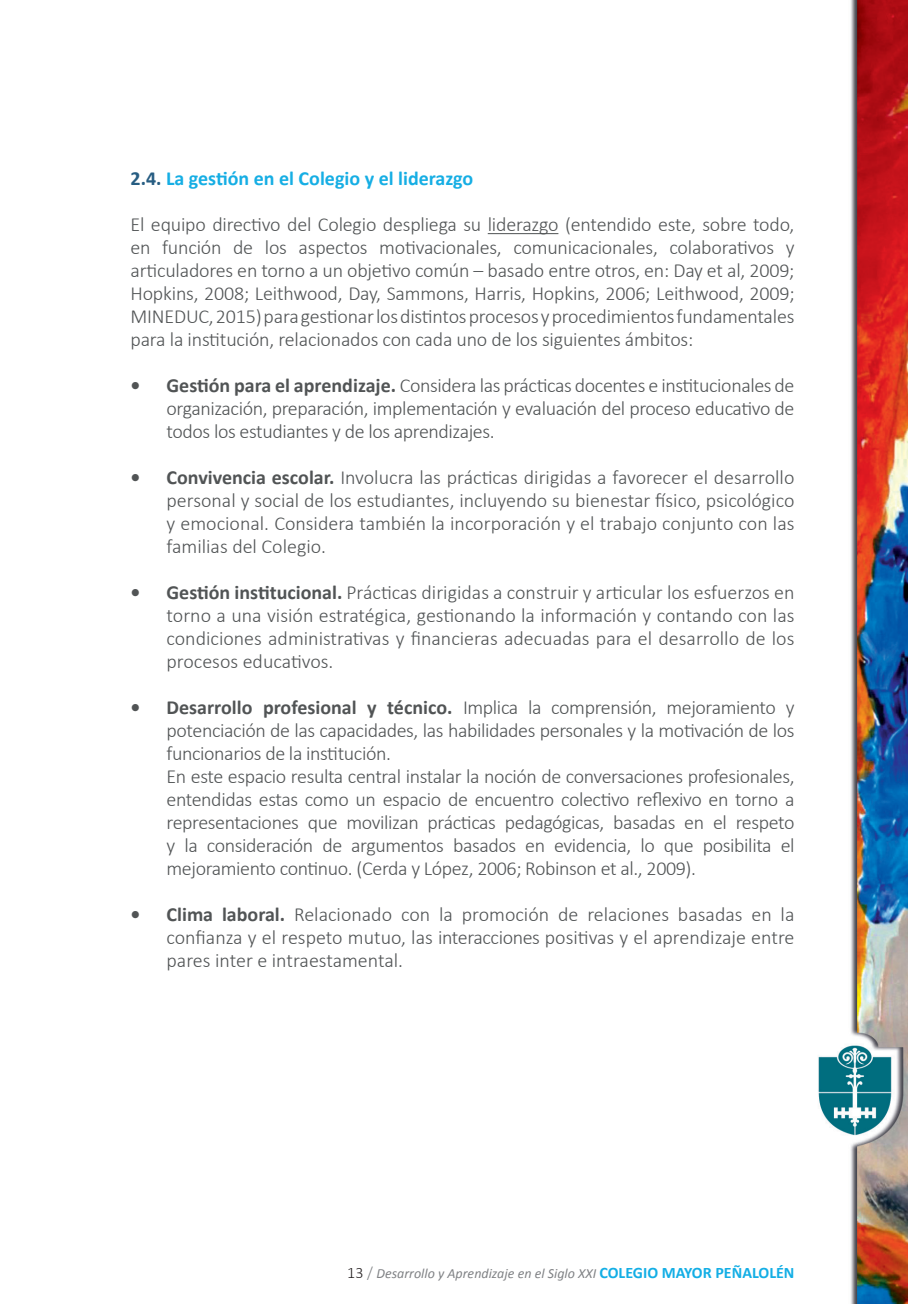
<style>
.page{position:relative;width:908px;height:1304px;background:#fff}
.page>*{position:absolute;margin:0;border:0;box-sizing:border-box;transform-origin:0 0}
.t1{font:300 20px/23px "Calibri";letter-spacing:-.02em;color:#515455;text-align:justify}
.t2{font:700 20px "Calibri";color:#16aee4}
.t3{font:italic 14px "Calibri";color:#808285}
.s1{color:#275d82}
.s2{font-weight:700}
.s3{font-weight:300;font-style:normal;font-size:16px;color:#231f20}
.s4{font-weight:300;font-style:normal;font-size:16px}
.s5{font-weight:700;font-style:normal;font-size:16px;color:#13aee5}
</style>
<div class="page">
<img style="left:488px;top:0;width:419px;height:1304px">
<hr style="left:487px;top:233px;width:71px;height:1px;background:#515455">
<p class="t2" style="left:130px;top:164px;width:344px"><span class="s1">2.4.</span> La gestión en el Colegio y el liderazgo</p>
<p class="t1" style="left:130px;top:213px;width:665px">El equipo directivo del Colegio despliega su liderazgo (entendido este, sobre todo, en función de los aspectos motivacionales, comunicacionales, colaborativos y articuladores en torno a un objetivo común – basado entre otros, en: Day et al, 2009; Hopkins, 2008; Leithwood, Day, Sammons, Harris, Hopkins, 2006; Leithwood, 2009; MINEDUC, 2015) para gestionar los distintos procesos y procedimientos fundamentales para la institución, relacionados con cada uno de los siguientes ámbitos:</p>
<p class="t1" style="left:166px;top:374px;width:629px;text-indent:-36px"><span class="s2">• Gestión para el aprendizaje.</span> Considera las prácticas docentes e institucionales de organización, preparación, implementación y evaluación del proceso educativo de todos los estudiantes y de los aprendizajes.</p>
<p class="t1" style="left:166px;top:466px;width:629px;text-indent:-36px"><span class="s2">• Convivencia escolar.</span> Involucra las prácticas dirigidas a favorecer el desarrollo personal y social de los estudiantes, incluyendo su bienestar físico, psicológico y emocional. Considera también la incorporación y el trabajo conjunto con las familias del Colegio.</p>
<p class="t1" style="left:166px;top:581px;width:629px;text-indent:-36px"><span class="s2">• Gestión institucional.</span> Prácticas dirigidas a construir y articular los esfuerzos en torno a una visión estratégica, gestionando la información y contando con las condiciones administrativas y financieras adecuadas para el desarrollo de los procesos educativos.</p>
<p class="t1" style="left:166px;top:696px;width:629px;text-align:left;text-indent:-36px"><span class="s2">• Desarrollo profesional y técnico.</span> Implica la comprensión, mejoramiento y potenciación de las capacidades, las habilidades personales y la motivación de los funcionarios de la institución.<br>En este espacio resulta central instalar la noción de conversaciones profesionales, entendidas estas como un espacio de encuentro colectivo reflexivo en torno a representaciones que movilizan prácticas pedagógicas, basadas en el respeto y la consideración de argumentos basados en evidencia, lo que posibilita el mejoramiento continuo. (Cerda y López, 2006; Robinson et al., 2009).</p>
<p class="t1" style="left:166px;top:903px;width:629px;text-indent:-36px"><span class="s2">• Clima laboral.</span> Relacionado con la promoción de relaciones basadas en la confianza y el respeto mutuo, las interacciones positivas y el aprendizaje entre pares inter e intraestamental.</p>
<p class="t3" style="left:347px;top:1263px;width:448px"><span class="s3">13</span> <span class="s4">/</span> Desarrollo y Aprendizaje en el Siglo XXI <span class="s5">COLEGIO MAYOR PEÑALOLÉN</span></p>
</div>
